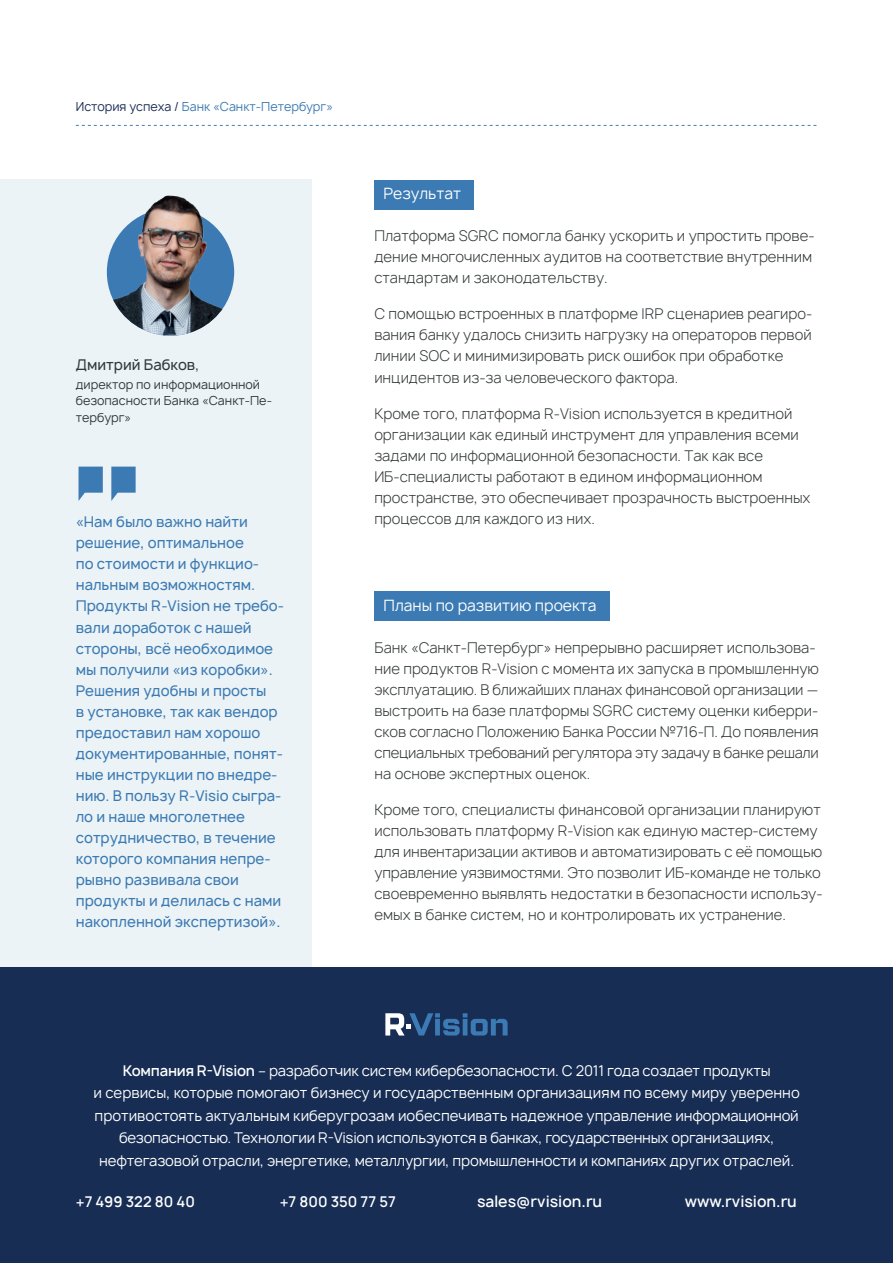
<style>
.page{position:relative;width:893px;height:1263px;background:#fff}
.page>*{position:absolute;margin:0;border:0;box-sizing:border-box;transform-origin:0 0}
.t1{font:15px "Manrope";color:#fff}
.t2{font:600 15px "Manrope";color:#fff}
.t3{font:300 14.25px/21px "Manrope";color:#323738}
.t4{font:500 14.25px/21px "Manrope";color:#3c7ab3}
.t5{font:14.25px/22.5px "Manrope";letter-spacing:-.01em;color:#fff;text-align:center}
.t6{font:600 14.25px "Manrope";color:#fff}
.t7{font:500 14.25px "Manrope";color:#323738}
.t8{font:12px/16.5px "Manrope";color:#323738}
.t9{font:12px "Manrope";color:#3c7ab3}
.s1{color:#192c54}
.s2{font-weight:400}
.s3{font-weight:600}
</style>
<div class="page">
<div style="left:0;top:180px;width:311px;height:1083px;background:#ebf3f6"></div>
<svg style="left:76px;top:125px;width:740px;height:1px"></svg>
<div style="left:0;top:968px;width:893px;height:295px;background:#172d54"></div>
<svg style="left:385px;top:1013px;width:123px;height:22px"></svg>
<div style="left:374px;top:591px;width:236px;height:29px;background:#3c7ab3"></div>
<div style="left:374px;top:180px;width:99px;height:29px;background:#3c7ab3"></div>
<svg style="left:79px;top:467px;width:24px;height:33px"></svg>
<svg style="left:111px;top:467px;width:25px;height:34px"></svg>
<div style="left:107px;top:208px;width:127px;height:128px;background:#3c7ab3;border-radius:50%"></div>
<img style="left:112px;top:195px;width:116px;height:141px">
<p class="t9" style="left:76px;top:99px;width:259px"><span class="s1">История успеха /</span> Банк «Санкт-Петербург»</p>
<p class="t7" style="left:76px;top:356px;width:125px">Дмитрий Бабков<span class="s2">,</span></p>
<p class="t8" style="left:76px;top:376px;width:198px">директор по информационной безопасности Банка «Санкт-Пе&shy;тербург»</p>
<p class="t1" style="left:383px;top:184px;width:79px">Результат</p>
<p class="t3" style="left:374px;top:225px;width:442px">Платформа SGRC помогла банку ускорить и упростить прове&shy;дение многочисленных аудитов на соответствие внутренним стандартам и законодательству.</p>
<p class="t3" style="left:374px;top:303px;width:439px">С помощью встроенных в платформе IRP сценариев реагиро&shy;вания банку удалось снизить нагрузку на операторов первой линии SOC и минимизировать риск ошибок при обработке инцидентов из-за человеческого фактора.</p>
<p class="t3" style="left:374px;top:403px;width:438px">Кроме того, платформа R-Vision используется в кредитной организации как единый инструмент для управления всеми задами по информационной безопасности. Так как все ИБ-специалисты работают в едином информационном пространстве, это обеспечивает прозрачность выстроенных</p>
<p class="t4" style="left:76px;top:512px;width:174px">«Нам было важно найти</p>
<p class="t3" style="left:374px;top:508px;width:222px">процессов для каждого из них.</p>
<p class="t4" style="left:76px;top:533px;width:210px">решение, оптимальное<br>по стоимости и функцио&shy;нальным возможностям.<br>Продукты R-Vision не требо&shy;вали доработок с нашей стороны, всё необходимое мы получили «из коробки».<br>Решения удобны и просты<br>в установке, так как вендор предоставил нам хорошо документированные, понят&shy;ные инструкции по внедре&shy;нию. В пользу R-Visio сыгра&shy;ло и наше многолетнее сотрудничество, в течение которого компания непре&shy;рывно развивала свои продукты и делилась с нами накопленной экспертизой».</p>
<p class="t1" style="left:384px;top:596px;width:214px">Планы по развитию проекта</p>
<p class="t3" style="left:374px;top:637px;width:446px">Банк «Санкт-Петербург» непрерывно расширяет использова&shy;ние продуктов R-Vision с момента их запуска в промышленную эксплуатацию. В ближайших планах финансовой организации — выстроить на базе платформы SGRC систему оценки киберри&shy;сков согласно Положению Банка России №716-П. До появления специальных требований регулятора эту задачу в банке решали на основе экспертных оценок.</p>
<p class="t3" style="left:374px;top:799px;width:450px">Кроме того, специалисты финансовой организации планируют использовать платформу R-Vision как единую мастер-систему для инвентаризации активов и автоматизировать с её помощью управление уязвимостями. Это позволит ИБ-команде не только своевременно выявлять недостатки в безопасности использу&shy;емых в банке систем, но и контролировать их устранение.</p>
<p class="t5" style="left:94px;top:1059px;width:708px"><span class="s3">Компания R-Vision</span> – разработчик систем кибербезопасности. С 2011 года создает продукты<br>и сервисы, которые помогают бизнесу и государственным организациям по всему миру уверенно противостоять актуальным киберугрозам иобеспечивать надежное управление информационной безопасностью. Технологии R-Vision используются в банках, государственных организациях, нефтегазовой отрасли, энергетике, металлургии, промышленности и компаниях других отраслей.</p>
<p class="t6" style="left:76px;top:1192px;width:121px">+7 499 322 80 40</p>
<p class="t6" style="left:280px;top:1192px;width:118px">+7 800 350 77 57</p>
<p class="t2" style="left:477px;top:1191px;width:127px">sales@rvision.ru</p>
<p class="t2" style="left:685px;top:1191px;width:113px">www.rvision.ru</p>
</div>
